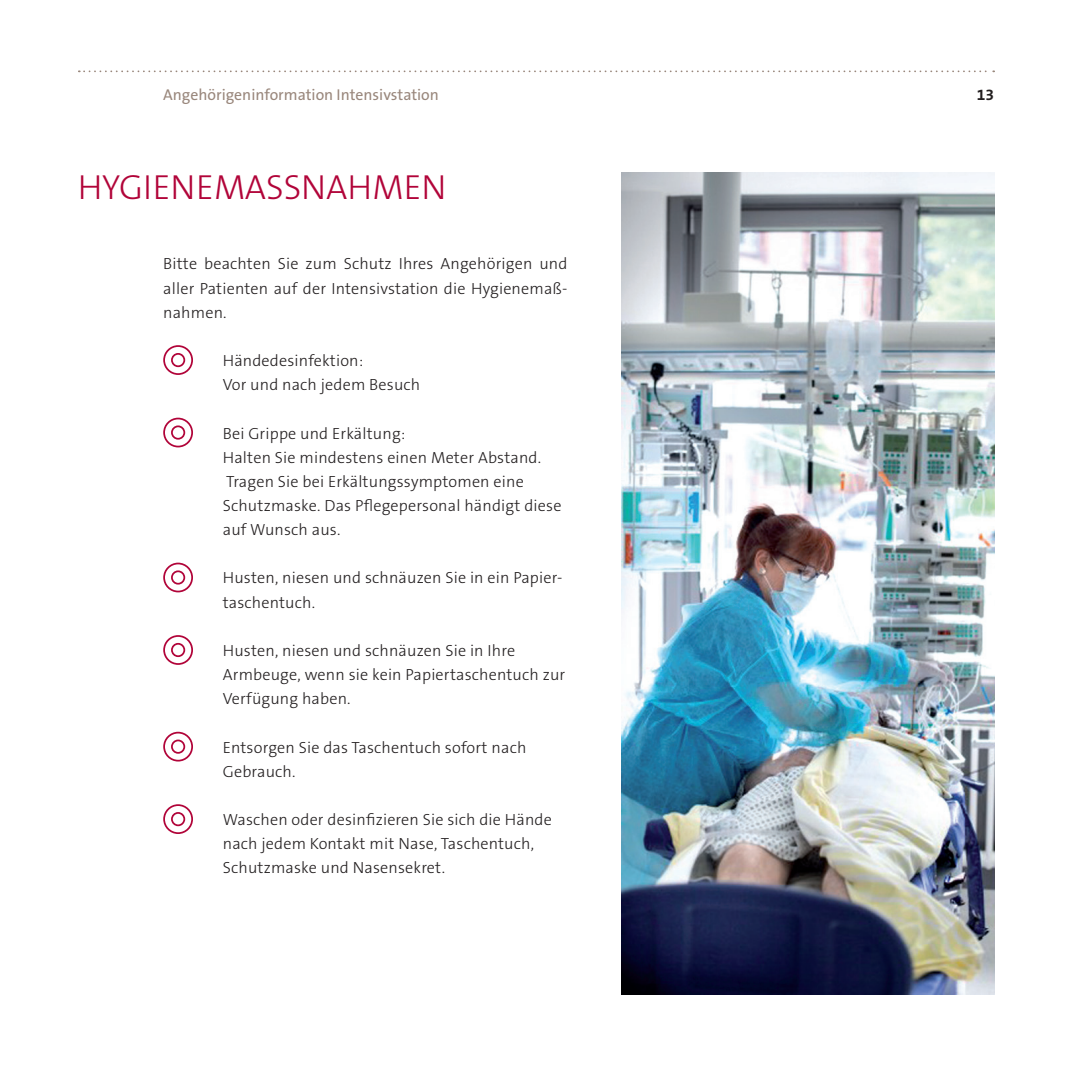
<style>
.page{position:relative;width:1072px;height:1072px;background:#fff}
.page>*{position:absolute;margin:0;border:0;box-sizing:border-box;transform-origin:0 0}
.t1{font:300 35px "The Sans B3";color:#b10439}
.t2{font:300 16.1px/24.2px "The Sans B3";letter-spacing:.01em;color:#231f20}
.t3{font:15.75px "The Sans B5 Plain";color:#99877c}
.t4{font:700 15.75px "The Sans B7";color:#231f20}
</style>
<div class="page">
<svg style="left:79px;top:70px;width:915px;height:2px"></svg>
<div style="left:163px;top:345px;width:30px;height:30px;border:2px solid #b10439;border-radius:50%"></div>
<div style="left:171px;top:353px;width:14px;height:14px;border:2px solid #b10439;border-radius:50%"></div>
<div style="left:163px;top:417px;width:30px;height:30px;border:2px solid #b10439;border-radius:50%"></div>
<div style="left:171px;top:425px;width:14px;height:14px;border:2px solid #b10439;border-radius:50%"></div>
<div style="left:163px;top:562px;width:30px;height:30px;border:2px solid #b10439;border-radius:50%"></div>
<div style="left:171px;top:570px;width:14px;height:14px;border:2px solid #b10439;border-radius:50%"></div>
<div style="left:163px;top:635px;width:30px;height:30px;border:2px solid #b10439;border-radius:50%"></div>
<div style="left:171px;top:643px;width:14px;height:14px;border:2px solid #b10439;border-radius:50%"></div>
<div style="left:163px;top:731px;width:30px;height:30px;border:2px solid #b10439;border-radius:50%"></div>
<div style="left:171px;top:739px;width:14px;height:14px;border:2px solid #b10439;border-radius:50%"></div>
<div style="left:163px;top:804px;width:30px;height:30px;border:2px solid #b10439;border-radius:50%"></div>
<div style="left:171px;top:812px;width:14px;height:14px;border:2px solid #b10439;border-radius:50%"></div>
<img style="left:621px;top:173px;width:373px;height:821px">
<p class="t3" style="left:163px;top:86px;width:277px">Angehörigeninformation Intensivstation</p>
<p class="t4" style="left:976px;top:86px;width:19px">13</p>
<h1 class="t1" style="left:78px;top:168px;width:370px">HygienemaSSnahmen</h1>
<p class="t2" style="left:163px;top:252px;width:406px;text-align:justify">Bitte beachten Sie zum Schutz I hres Angehörigen und aller Patienten auf der I ntensivstation die Hygienemaß&shy;nahmen.</p>
<p class="t2" style="left:223px;top:349px;width:199px">Händedesinfektion:<br>Vor und nach jedem Besuch</p>
<p class="t2" style="left:223px;top:421px;width:340px">Bei Grippe und E rkältung:<br>Halten Sie mindestens einen Meter Abstand.<br>Tragen Sie bei E rkältungssymptomen eine Schutzmaske. Das Pflegepersonal händigt diese auf Wunsch aus.</p>
<p class="t2" style="left:223px;top:566px;width:341px">H usten, niesen und schnäuzen Sie in ein Papier&shy;taschentuch.</p>
<p class="t2" style="left:223px;top:639px;width:344px">H usten, niesen und schnäuzen Sie in I hre<br>Armbeuge, wenn sie kein Papiertaschentuch zur<br>Verfügung haben.</p>
<p class="t2" style="left:223px;top:735px;width:305px">E ntsorgen Sie das Taschentuch sofort nach<br>Gebrauch.</p>
<p class="t2" style="left:223px;top:808px;width:330px">Waschen oder desinfizieren Sie sich die Hände nach jedem Kontakt mit Nase, Taschentuch,<br>Schutzmaske und Nasensekret.</p>
</div>
